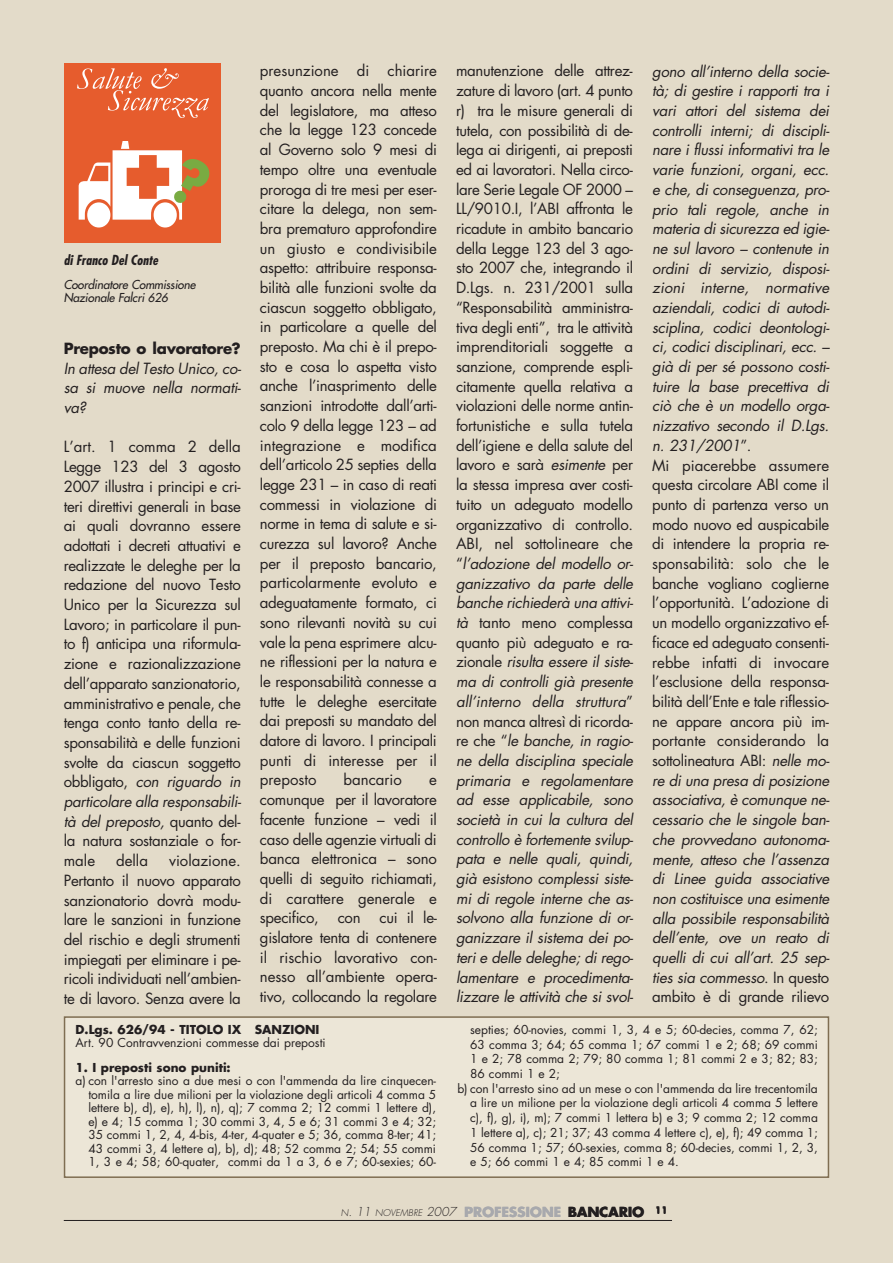
<style>
.page{position:relative;width:893px;height:1263px;background:#e3dbc9}
.page>*{position:absolute;margin:0;border:0;box-sizing:border-box;transform-origin:0 0}
.t1{font:15px/19.6px "Futura";letter-spacing:-.02em;color:#231f20;text-align:justify}
.t2{font:italic 15px/19.6px "Futura";letter-spacing:-.015em;color:#231f20;text-align:justify}
.t3{font:700 15px "Futura";letter-spacing:-.02em;color:#231f20}
.t4{font:15px "Futura";color:#231f20}
.t5{font:700 13.5px "Futura";color:#a8a9ad}
.t6{font:italic 700 condensed 13.5px "Futura";letter-spacing:.005em;color:#231f20}
.t7{font:12px/13.5px "Futura";color:#231f20;text-align:justify}
.t8{font:700 12px "Futura";color:#231f20}
.t9{font:italic 12px/13.5px "Futura";letter-spacing:-.01em;color:#231f20}
.s1{font-style:italic}
.s2{font-style:normal}
.s3{font-weight:300;font-style:italic;font-size:9px;color:#231f20}
.s4{font-weight:300;font-style:italic;font-size:12px;color:#231f20}
.s5{color:#231f20}
</style>
<div class="page">
<hr style="left:64px;top:1220px;width:608px;height:1px;background:#231f20">
<div style="left:64px;top:64px;width:156px;height:178px;background:#e65c2d"></div>
<svg style="left:77px;top:68px;width:132px;height:50px"></svg>
<div style="left:65px;top:1018px;width:763px;height:158px;background:#ece6d7"></div>
<div style="left:64px;top:1016px;width:765px;height:162px;border:2px solid #7f6e52"></div>
<svg style="left:79px;top:141px;width:103px;height:86px"></svg>
<p class="t6" style="left:64px;top:254px;width:96px">di Franco Del Conte</p>
<p class="t9" style="left:64px;top:279px;width:133px">Coordinatore Commissione<br>Nazionale Falcri 626</p>
<p class="t3" style="left:64px;top:342px;width:178px">Preposto o lavoratore?</p>
<p class="t2" style="left:64px;top:360px;width:179px">In attesa del Testo Unico, co&shy;sa si muove nella normati&shy;va?</p>
<p class="t1" style="left:64px;top:438px;width:179px">L’art. 1 comma 2 della Legge 123 del 3 agosto 2007 illustra i principi e cri&shy;teri direttivi generali in base ai quali dovranno essere adottati i decreti attuativi e realizzate le deleghe per la redazione del nuovo Testo Unico per la Sicurezza sul Lavoro; in particolare il pun&shy;to f) anticipa una riformula&shy;zione e razionalizzazione dell’apparato sanzionatorio, amministrativo e penale, che tenga conto tanto della re&shy;sponsabilità e delle funzioni svolte da ciascun soggetto obbligato, <span class="s1">con riguardo in particolare alla responsabili&shy;tà del preposto,</span> quanto del&shy;la natura sostanziale o for&shy;male</p>
<p class="t1" style="left:64px;top:852px;width:179px;text-indent:105px">violazione.<br>Pertanto il nuovo apparato sanzionatorio dovrà modu&shy;lare le sanzioni in funzione del rischio e degli strumenti impiegati per eliminare i pe&shy;ricoli individuati nell’ambien&shy;te di lavoro. Senza avere la</p>
<p class="t1" style="left:116px;top:852px;width:33px">della</p>
<p class="t1" style="left:260px;top:62px;width:179px">presunzione di chiarire quanto ancora nella mente del legislatore, ma atteso che la legge 123 concede al Governo solo 9 mesi di tempo oltre una eventuale proroga di tre mesi per eser&shy;citare la delega, non sem&shy;bra prematuro approfondire un giusto e condivisibile aspetto: attribuire responsa&shy;bilità alle funzioni svolte da ciascun soggetto obbligato, in particolare a quelle del preposto. Ma chi è il prepo&shy;sto e cosa lo aspetta visto anche l’inasprimento delle sanzioni introdotte dall’arti&shy;colo 9 della legge 123 – ad integrazione e modifica dell’articolo 25 septies della legge 231 – in caso di reati commessi in violazione di norme in tema di salute e si&shy;curezza sul lavoro? Anche per il preposto bancario, particolarmente evoluto e adeguatamente formato, ci sono rilevanti novità su cui vale la pena esprimere alcu&shy;ne riflessioni per la natura e le responsabilità connesse a tutte le deleghe esercitate dai preposti su mandato del datore di lavoro. I principali punti di interesse per il preposto</p>
<p class="t4" style="left:344px;top:773px;width:60px">bancario</p>
<p class="t1" style="left:260px;top:771px;width:179px;text-indent:169px">e comunque per il lavoratore facente funzione – vedi il caso delle agenzie virtuali di banca elettronica – sono quelli di seguito richiamati, di carattere generale e specifico,</p>
<p class="t1" style="left:260px;top:909px;width:178px;text-indent:120px">cui il le&shy;gislatore tenta di contenere il rischio lavorativo con&shy;nesso all’ambiente opera&shy;tivo, collocando la regolare</p>
<p class="t1" style="left:338px;top:909px;width:24px">con</p>
<p class="t8" style="left:76px;top:1024px;width:245px">D.Lgs. 626/94 - TITOLO IX SANZIONI</p>
<p class="t7" style="left:76px;top:1037px;width:252px">Art. 90 Contravvenzioni commesse dai preposti</p>
<p class="t8" style="left:76px;top:1061px;width:157px">1. I preposti sono puniti:</p>
<p class="t7" style="left:88px;top:1075px;width:349px;text-indent:-13px">a) con l'arresto sino a due mesi o con l'ammenda da lire cinquecen&shy;tomila a lire due milioni per la violazione degli articoli 4 comma 5 lettere b), d), e), h), l), n), q); 7 comma 2; 12 commi 1 lettere d), e) e 4; 15 comma 1; 30 commi 3, 4, 5 e 6; 31 commi 3 e 4; 32; 35 commi 1, 2, 4, 4-bis, 4-ter, 4-quater e 5; 36, comma 8-ter; 41; 43 commi 3, 4 lettere a), b), d); 48; 52 comma 2; 54; 55 commi 1, 3 e 4; 58; 60-quater, commi da 1 a 3, 6 e 7; 60-sexies; 60-</p>
<p class="t1" style="left:456px;top:62px;width:179px">manutenzione delle attrez&shy;zature di lavoro (art. 4 punto r) tra le misure generali di tutela, con possibilità di de&shy;lega ai dirigenti, ai preposti ed ai lavoratori. Nella circo&shy;lare Serie Legale OF 2000 – LL/9010.I, l’ABI affronta le ricadute in ambito bancario della Legge 123 del 3 ago&shy;sto 2007 che, integrando il D.Lgs. n. 231/2001 sulla “Responsabilità amministra&shy;tiva degli enti”, tra le attività imprenditoriali soggette a sanzione, comprende espli&shy;citamente quella relativa a violazioni delle norme antin&shy;fortunistiche e sulla tutela dell’igiene e della salute del lavoro e sarà <span class="s1">esimente</span> per la stessa impresa aver costi&shy;tuito un adeguato modello organizzativo di controllo.<br>ABI, nel sottolineare che “<span class="s1">l’adozione del modello or&shy;ganizzativo da parte delle banche richiederà una attivi&shy;tà</span> tanto meno complessa quanto più adeguato e ra&shy;zionale <span class="s1">risulta essere il siste&shy;ma di controlli già presente all’interno della struttura</span>” non manca altresì di ricorda&shy;re che “<span class="s1">le banche, in ragio&shy;ne della disciplina speciale primaria e regolamentare ad esse applicabile, sono società in cui la cultura del controllo è fortemente svilup&shy;pata e nelle quali, quindi, già esistono complessi siste&shy;mi di regole interne che as&shy;solvono alla funzione di or&shy;ganizzare il sistema dei po&shy;teri e delle deleghe; di rego&shy;lamentare e procedimenta&shy;lizzare le attività che si svol-</span></p>
<p class="t2" style="left:652px;top:63px;width:179px;text-align:left">gono all’interno della socie&shy;tà; di gestire i rapporti tra i vari attori del sistema dei controlli interni; di discipli&shy;nare i flussi informativi tra le varie funzioni, organi, ecc. e che, di conseguenza, pro&shy;prio tali regole, anche in materia di sicurezza ed igie&shy;ne sul lavoro – contenute in ordini di servizio, disposi&shy;zioni interne, normative aziendali, codici di autodi&shy;sciplina, codici deontologi&shy;ci, codici disciplinari, ecc. – già di per sé possono costi&shy;tuire la base precettiva di ciò che è un modello orga&shy;nizzativo secondo il D.Lgs. n. 231/2001<span class="s2">”.<br>Mi piacerebbe assumere questa circolare ABI come il punto di partenza verso un modo nuovo ed auspicabile di intendere la propria re&shy;sponsabilità: solo che le banche vogliano coglierne l’opportunità. L’adozione di un modello organizzativo ef&shy;ficace ed adeguato consenti&shy;rebbe infatti di invocare l’esclusione della responsa&shy;bilità dell’Ente e tale riflessio&shy;ne appare ancora più im&shy;portante considerando la sottolineatura ABI:</span> nelle mo&shy;re di una presa di posizione associativa, è comunque ne&shy;cessario che le singole ban&shy;che provvedano autonoma&shy;mente, atteso che l’assenza di Linee guida associative non costituisce una esimente alla possibile responsabilità dell’ente, ove un reato di quelli di cui all’art. 25 sep&shy;ties sia commesso<span class="s2">. In questo ambito è di grande rilievo</span></p>
<p class="t7" style="left:470px;top:1024px;width:349px">septies; 60-novies, commi 1, 3, 4 e 5; 60-decies, comma 7, 62;</p>
<p class="t7" style="left:470px;top:1038px;width:349px">63 comma 3; 64; 65 comma 1; 67 commi 1 e 2; 68; 69 commi</p>
<p class="t7" style="left:470px;top:1053px;width:349px">1 e 2; 78 comma 2; 79; 80 comma 1; 81 commi 2 e 3; 82; 83;</p>
<p class="t7" style="left:470px;top:1068px;width:91px">86 commi 1 e 2;</p>
<p class="t7" style="left:457px;top:1083px;width:362px">b) con l'arresto sino ad un mese o con l'ammenda da lire trecentomila</p>
<p class="t7" style="left:470px;top:1097px;width:349px">a lire un milione per la violazione degli articoli 4 comma 5 lettere</p>
<p class="t7" style="left:470px;top:1112px;width:349px">c), f), g), i), m); 7 commi 1 lettera b) e 3; 9 comma 2; 12 comma</p>
<p class="t7" style="left:470px;top:1127px;width:349px">1 lettere a), c); 21; 37; 43 comma 4 lettere c), e), f); 49 comma 1;</p>
<p class="t7" style="left:470px;top:1141px;width:349px">56 comma 1; 57; 60-sexies, comma 8; 60-decies, commi 1, 2, 3,</p>
<p class="t7" style="left:470px;top:1156px;width:210px">e 5; 66 commi 1 e 4; 85 commi 1 e 4.</p>
<p class="t5" style="left:341px;top:1206px;width:328px"><span class="s3">N</span><span class="s4">. 11</span> <span class="s3">NOVEMBRE</span> <span class="s4">2007</span> PROFESSIONE <span class="s5">BANCARIO</span> <sup>11</sup></p>
</div>
